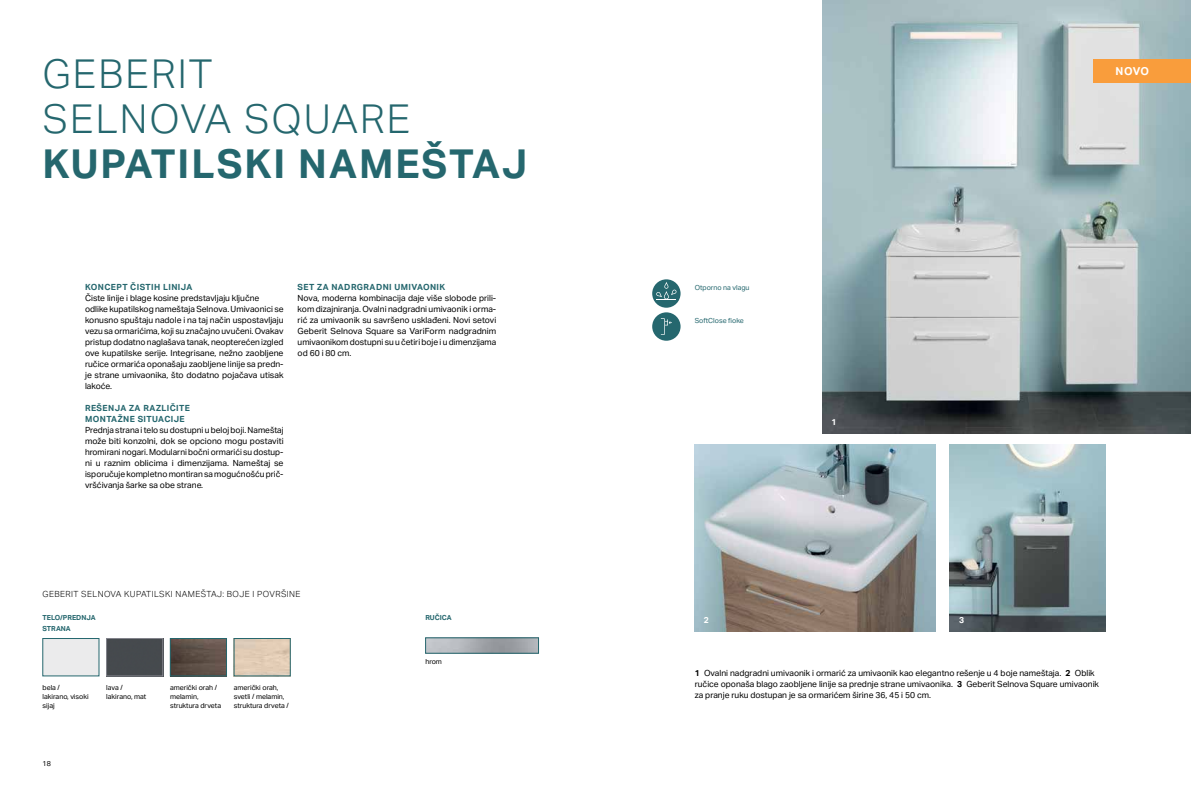
<style>
.page{position:relative;width:1191px;height:794px;background:#fff}
.page>*{position:absolute;margin:0;border:0;box-sizing:border-box;transform-origin:0 0}
.t1{font:300 40px/45px "Aktiv Grotesk Geberit";letter-spacing:.05em;color:#25676e}
.t2{font:700 40px "Aktiv Grotesk Geberit";letter-spacing:.05em;color:#25676e}
.t3{font:700 11px "Aktiv Grotesk Geberit";color:#fff}
.t4{font:8.5px/11px "Aktiv Grotesk Geberit";color:#000}
.t5{font:700 8.5px/11px "Aktiv Grotesk Geberit";letter-spacing:.05em;color:#25676e}
.t6{font:300 8.5px "Aktiv Grotesk Geberit";letter-spacing:.05em;color:#000}
.t7{font:700 8.5px "Aktiv Grotesk Geberit";color:#fff}
.t8{font:7px/9px "Aktiv Grotesk Geberit";color:#000}
.t9{font:7px "Aktiv Grotesk Geberit";color:#25676e}
.t10{font:700 7px/11px "Aktiv Grotesk Geberit";color:#25676e}
.s1{font-weight:700}
</style>
<div class="page">
<img style="left:822px;top:0;width:369px;height:433px">
<div style="left:425px;top:637px;width:114px;height:16px;border:1px solid #25676e"></div>
<img style="left:694px;top:444px;width:241px;height:187px">
<div style="left:652px;top:279px;width:28px;height:29px;background:#25676e;border-radius:50%"></div>
<svg style="left:656px;top:282px;width:20px;height:18px"></svg>
<div style="left:652px;top:312px;width:28px;height:29px;background:#25676e;border-radius:50%"></div>
<svg style="left:661px;top:318px;width:11px;height:17px"></svg>
<div style="left:1148px;top:59px;width:43px;height:24px;background:#f99d3c"></div>
<div style="left:1093px;top:59px;width:78px;height:24px;background:#f99d3c"></div>
<img style="left:950px;top:444px;width:156px;height:187px">
<div style="left:43px;top:638px;width:56px;height:38px;background:#ebebec;border:1px solid #25676e"></div>
<img style="left:172px;top:640px;width:53px;height:34px">
<div style="left:170px;top:638px;width:57px;height:38px;border:1px solid #25676e"></div>
<div style="left:234px;top:638px;width:56px;height:38px;border:1px solid #25676e"></div>
<div style="left:108px;top:640px;width:53px;height:34px;background:#464a4e"></div>
<div style="left:106px;top:638px;width:57px;height:38px;border:1px solid #83848c"></div>
<h1 class="t1" style="left:43px;top:51px;width:369px">GEBERIT<br>SELNOVA SQUARE</h1>
<h1 class="t2" style="left:43px;top:139px;width:486px">KUPATILSKI NAMEŠTAJ</h1>
<p class="t5" style="left:85px;top:282px;width:109px">KONCEPT ČISTIH LINIJA</p>
<p class="t4" style="left:85px;top:293px;width:200px">Čiste linije i blage kosine predstavljaju ključne odlike kupatilskog nameštaja Selnova. Umivaonici se konusno spuštaju nadole i na taj način uspostavljaju vezu sa ormarićima, koji su značajno uvučeni. Ovakav pristup dodatno naglašava tanak, neopterećen izgled ove kupatilske serije. Integrisane, nežno zaobljene ručice ormarića oponašaju zaobljene linije sa predn&shy;je strane umivaonika, što dodatno pojačava utisak lakoće.</p>
<p class="t5" style="left:85px;top:403px;width:106px">REŠENJA ZA RAZLIČITE<br>MONTAŽNE SITUACIJE</p>
<p class="t4" style="left:85px;top:425px;width:200px;text-align:justify">Prednja strana i telo su dostupni u beloj boji. Nameštaj može biti konzolni, dok se opciono mogu postaviti hromirani nogari. Modularni bočni ormarići su dostup&shy;ni u raznim oblicima i dimenzijama. Nameštaj se isporučuje kompletno montiran sa mogućnošću prič&shy;vršćivanja šarke sa obe strane.</p>
<p class="t5" style="left:298px;top:282px;width:149px">SET ZA NADRGRADNI UMIVAONIK</p>
<p class="t4" style="left:298px;top:293px;width:200px;text-align:justify">Nova, moderna kombinacija daje više slobode prili&shy;kom dizajniranja. Ovalni nadgradni umivaonik i orma&shy;rić za umivaonik su savršeno usklađeni. Novi setovi Geberit Selnova Square sa VariForm nadgradnim umivaonikom dostupni su u četiri boje i u dimenzijama od 60 i 80 cm.</p>
<p class="t6" style="left:43px;top:589px;width:259px">GEBERIT SELNOVA KUPATILSKI NAMEŠTAJ: BOJE I POVRŠINE</p>
<p class="t10" style="left:43px;top:612px;width:55px">TELO/PREDNJA<br>STRANA</p>
<p class="t8" style="left:43px;top:682px;width:48px">bela /<br>lakirano, visoki sijaj</p>
<p class="t8" style="left:170px;top:682px;width:53px">američki orah / melamin, struktura drveta</p>
<p class="t8" style="left:234px;top:682px;width:56px">američki orah, svetli / melamin, struktura drveta /</p>
<p class="t8" style="left:106px;top:682px;width:42px">lava / lakirano, mat</p>
<p class="t8" style="left:43px;top:758px;width:10px">18</p>
<p class="t10" style="left:425px;top:612px;width:28px">RUČICA</p>
<p class="t8" style="left:425px;top:657px;width:18px">hrom</p>
<p class="t3" style="left:1115px;top:64px;width:35px">NOVO</p>
<p class="t9" style="left:694px;top:284px;width:56px">Otporno na vlagu</p>
<p class="t9" style="left:694px;top:317px;width:51px">SoftClose fioke</p>
<p class="t7" style="left:831px;top:417px;width:7px">1</p>
<p class="t7" style="left:704px;top:615px;width:7px">2</p>
<p class="t7" style="left:959px;top:615px;width:7px">3</p>
<p class="t4" style="left:694px;top:667px;width:406px"><span class="s1">1</span> Ovalni nadgradni umivaonik i ormarić za umivaonik kao elegantno rešenje u 4 boje nameštaja. <span class="s1">2</span> Oblik ručice oponaša blago zaobljene linije sa prednje strane umivaonika. <span class="s1">3</span> Geberit Selnova Square umivaonik za pranje ruku dostupan je sa ormarićem širine 36, 45 i 50 cm.</p>
</div>
